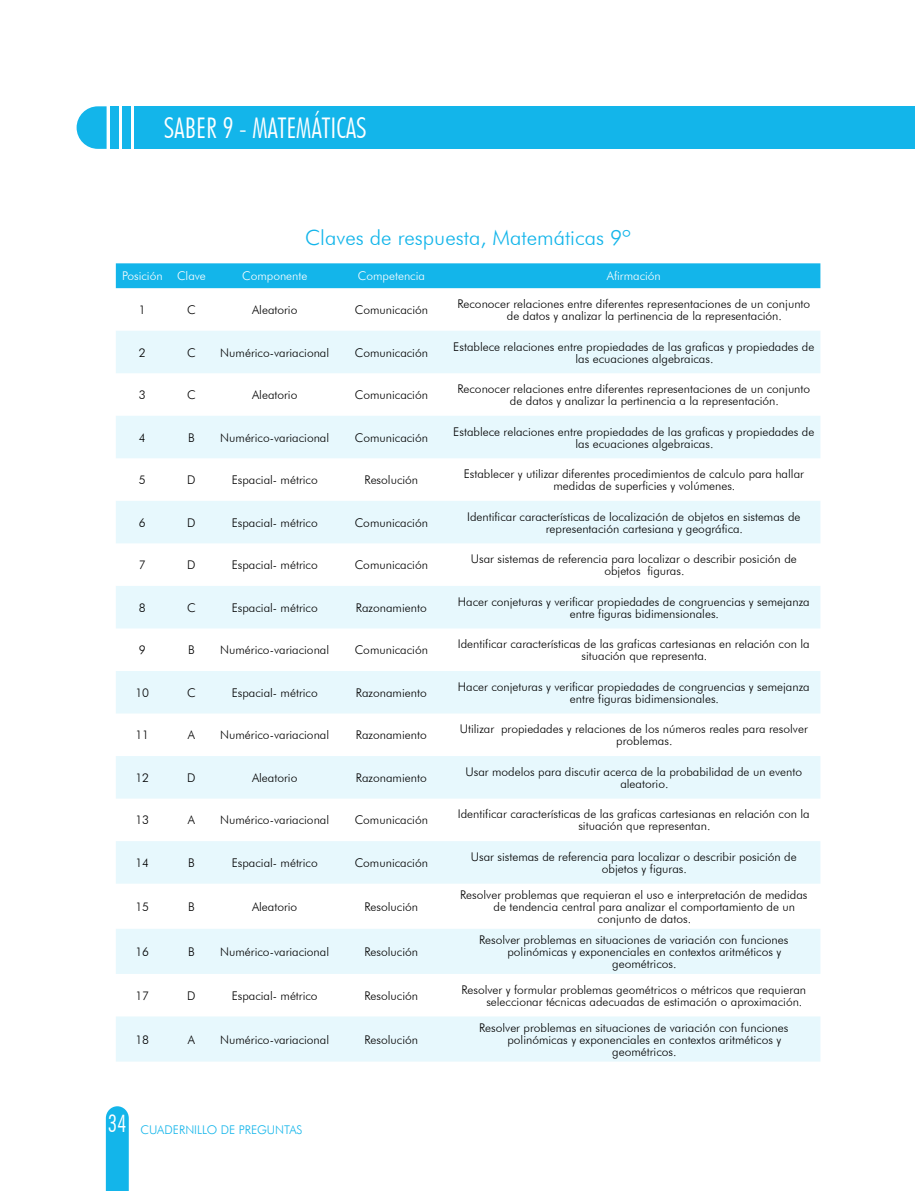
<style>
.page{position:relative;width:915px;height:1191px;background:#fff}
.page>*{position:absolute;margin:0;border:0;box-sizing:border-box;transform-origin:0 0}
.t1{font:300 condensed 28.5px "Futura BT";color:#fff}
.t2{font:300 condensed 24px "Futura BT";color:#fff}
.t3{font:300 21px "Futura BT";color:#13b5ea}
.t4{font:300 12px/12px "Futura BT";color:#000}
.t5{font:300 12px "Futura BT";color:#fff}
.t6{font:300 12px "Futura BT";color:#13b5ea}
</style>
<div class="page">
<svg style="left:106px;top:1106px;width:23px;height:85px;background:#1cb8ea"></svg>
<div style="left:135px;top:106px;width:779px;height:43px;background:#13b5ea"></div>
<div style="left:122px;top:106px;width:9px;height:43px;background:#13b5ea"></div>
<div style="left:110px;top:106px;width:9px;height:43px;background:#13b5ea"></div>
<svg style="left:77px;top:106px;width:29px;height:43px"></svg>
<div style="left:116px;top:263px;width:704px;height:25px;background:#13b5ea"></div>
<svg style="left:116px;top:331px;width:704px;height:730px;fill:#e7f8fd"></svg>
<h1 class="t1" style="left:164px;top:111px;width:204px">SABER 9 - MATEMÁTICAS</h1>
<h3 class="t3" style="left:305px;top:224px;width:327px">Claves de respuesta, Matemáticas 9º</h3>
<p class="t5" style="left:122px;top:269px;width:85px">Posición Clave</p>
<p class="t5" style="left:242px;top:269px;width:67px">Componente</p>
<p class="t5" style="left:358px;top:269px;width:69px">Competencia</p>
<p class="t5" style="left:606px;top:269px;width:55px">Afirmación</p>
<p class="t4" style="left:139px;top:304px;width:8px">1</p>
<p class="t4" style="left:187px;top:304px;width:10px">C</p>
<p class="t4" style="left:252px;top:304px;width:47px">Aleatorio</p>
<p class="t4" style="left:354px;top:304px;width:75px">Comunicación</p>
<p class="t4" style="left:507px;top:298px;width:305px;text-indent:-50px">Reconocer relaciones entre diferentes representaciones de un conjunto de datos y analizar la pertinencia de la representación.</p>
<p class="t4" style="left:139px;top:346px;width:8px">2</p>
<p class="t4" style="left:187px;top:346px;width:10px">C</p>
<p class="t4" style="left:220px;top:346px;width:110px">Numérico-variacional</p>
<p class="t4" style="left:354px;top:346px;width:75px">Comunicación</p>
<p class="t4" style="left:575px;top:340px;width:240px;text-indent:-122px">Establece relaciones entre propiedades de las graficas y propiedades de las ecuaciones algebraicas.</p>
<p class="t4" style="left:139px;top:389px;width:8px">3</p>
<p class="t4" style="left:187px;top:389px;width:10px">C</p>
<p class="t4" style="left:252px;top:389px;width:47px">Aleatorio</p>
<p class="t4" style="left:354px;top:389px;width:75px">Comunicación</p>
<p class="t4" style="left:509px;top:383px;width:302px;text-indent:-52px">Reconocer relaciones entre diferentes representaciones de un conjunto de datos y analizar la pertinencia a la representación.</p>
<p class="t4" style="left:139px;top:431px;width:8px">4</p>
<p class="t4" style="left:188px;top:431px;width:8px">B</p>
<p class="t4" style="left:220px;top:431px;width:110px">Numérico-variacional</p>
<p class="t4" style="left:354px;top:431px;width:75px">Comunicación</p>
<p class="t4" style="left:575px;top:425px;width:240px;text-indent:-122px">Establece relaciones entre propiedades de las graficas y propiedades de las ecuaciones algebraicas.</p>
<p class="t4" style="left:139px;top:474px;width:8px">5</p>
<p class="t4" style="left:187px;top:474px;width:10px">D</p>
<p class="t4" style="left:232px;top:474px;width:87px">Espacial- métrico</p>
<p class="t4" style="left:364px;top:474px;width:55px">Resolución</p>
<p class="t4" style="left:553px;top:468px;width:252px;text-indent:-90px">Establecer y utilizar diferentes procedimientos de calculo para hallar medidas de superficies y volúmenes.</p>
<p class="t4" style="left:139px;top:516px;width:8px">6</p>
<p class="t4" style="left:187px;top:516px;width:10px">D</p>
<p class="t4" style="left:232px;top:516px;width:87px">Espacial- métrico</p>
<p class="t4" style="left:354px;top:516px;width:75px">Comunicación</p>
<p class="t4" style="left:545px;top:510px;width:256px;text-indent:-79px">Identificar características de localización de objetos en sistemas de representación cartesiana y geográfica.</p>
<p class="t4" style="left:139px;top:559px;width:8px">7</p>
<p class="t4" style="left:187px;top:559px;width:10px">D</p>
<p class="t4" style="left:232px;top:559px;width:87px">Espacial- métrico</p>
<p class="t4" style="left:354px;top:559px;width:75px">Comunicación</p>
<p class="t4" style="left:604px;top:553px;width:194px;text-indent:-133px">Usar sistemas de referencia para localizar o describir posición de objetos figuras.</p>
<p class="t4" style="left:139px;top:601px;width:8px">8</p>
<p class="t4" style="left:187px;top:601px;width:10px">C</p>
<p class="t4" style="left:232px;top:601px;width:87px">Espacial- métrico</p>
<p class="t4" style="left:356px;top:601px;width:72px">Razonamiento</p>
<p class="t4" style="left:569px;top:595px;width:241px;text-indent:-112px">Hacer conjeturas y verificar propiedades de congruencias y semejanza entre figuras bidimensionales.</p>
<p class="t4" style="left:139px;top:644px;width:8px">9</p>
<p class="t4" style="left:188px;top:644px;width:8px">B</p>
<p class="t4" style="left:220px;top:644px;width:110px">Numérico-variacional</p>
<p class="t4" style="left:354px;top:644px;width:75px">Comunicación</p>
<p class="t4" style="left:581px;top:638px;width:229px;text-indent:-124px">Identificar características de las graficas cartesianas en relación con la situación que representa.</p>
<p class="t4" style="left:135px;top:686px;width:15px">10</p>
<p class="t4" style="left:187px;top:686px;width:10px">C</p>
<p class="t4" style="left:231px;top:686px;width:87px">Espacial- métrico</p>
<p class="t4" style="left:356px;top:686px;width:72px">Razonamiento</p>
<p class="t4" style="left:569px;top:680px;width:241px;text-indent:-112px">Hacer conjeturas y verificar propiedades de congruencias y semejanza entre figuras bidimensionales.</p>
<p class="t4" style="left:135px;top:729px;width:15px">11</p>
<p class="t4" style="left:188px;top:729px;width:9px">A</p>
<p class="t4" style="left:220px;top:729px;width:110px">Numérico-variacional</p>
<p class="t4" style="left:356px;top:729px;width:72px">Razonamiento</p>
<p class="t4" style="left:616px;top:723px;width:193px;text-indent:-156px">Utilizar propiedades y relaciones de los números reales para resolver problemas.</p>
<p class="t4" style="left:135px;top:771px;width:15px">12</p>
<p class="t4" style="left:187px;top:771px;width:10px">D</p>
<p class="t4" style="left:252px;top:771px;width:47px">Aleatorio</p>
<p class="t4" style="left:356px;top:771px;width:72px">Razonamiento</p>
<p class="t4" style="left:620px;top:765px;width:183px;text-indent:-155px">Usar modelos para discutir acerca de la probabilidad de un evento aleatorio.</p>
<p class="t4" style="left:135px;top:814px;width:15px">13</p>
<p class="t4" style="left:188px;top:814px;width:9px">A</p>
<p class="t4" style="left:220px;top:814px;width:110px">Numérico-variacional</p>
<p class="t4" style="left:354px;top:814px;width:75px">Comunicación</p>
<p class="t4" style="left:578px;top:808px;width:233px;text-indent:-120px">Identificar características de las graficas cartesianas en relación con la situación que representan.</p>
<p class="t4" style="left:135px;top:856px;width:15px">14</p>
<p class="t4" style="left:188px;top:856px;width:8px">B</p>
<p class="t4" style="left:231px;top:856px;width:87px">Espacial- métrico</p>
<p class="t4" style="left:354px;top:856px;width:75px">Comunicación</p>
<p class="t4" style="left:601px;top:850px;width:196px;text-indent:-131px">Usar sistemas de referencia para localizar o describir posición de objetos y figuras.</p>
<p class="t4" style="left:135px;top:900px;width:15px">15</p>
<p class="t4" style="left:188px;top:900px;width:8px">B</p>
<p class="t4" style="left:252px;top:900px;width:47px">Aleatorio</p>
<p class="t4" style="left:364px;top:900px;width:55px">Resolución</p>
<p class="t4" style="left:460px;top:888px;width:349px">Resolver problemas que requieran el uso e interpretación de medidas</p>
<p class="t4" style="left:493px;top:900px;width:303px">de tendencia central para analizar el comportamiento de un</p>
<p class="t4" style="left:597px;top:912px;width:95px">conjunto de datos.</p>
<p class="t4" style="left:135px;top:945px;width:15px">16</p>
<p class="t4" style="left:188px;top:945px;width:8px">B</p>
<p class="t4" style="left:220px;top:945px;width:110px">Numérico-variacional</p>
<p class="t4" style="left:364px;top:945px;width:55px">Resolución</p>
<p class="t4" style="left:479px;top:933px;width:311px">Resolver problemas en situaciones de variación con funciones</p>
<p class="t4" style="left:507px;top:945px;width:275px">polinómicas y exponenciales en contextos aritméticos y</p>
<p class="t4" style="left:612px;top:957px;width:66px">geométricos.</p>
<p class="t4" style="left:135px;top:989px;width:15px">17</p>
<p class="t4" style="left:187px;top:989px;width:10px">D</p>
<p class="t4" style="left:231px;top:989px;width:87px">Espacial- métrico</p>
<p class="t4" style="left:364px;top:989px;width:55px">Resolución</p>
<p class="t4" style="left:486px;top:983px;width:321px;text-indent:-25px">Resolver y formular problemas geométricos o métricos que requieran seleccionar técnicas adecuadas de estimación o aproximación.</p>
<p class="t4" style="left:135px;top:1033px;width:15px">18</p>
<p class="t4" style="left:188px;top:1033px;width:9px">A</p>
<p class="t4" style="left:220px;top:1033px;width:110px">Numérico-variacional</p>
<p class="t4" style="left:364px;top:1033px;width:55px">Resolución</p>
<p class="t4" style="left:479px;top:1021px;width:311px">Resolver problemas en situaciones de variación con funciones</p>
<p class="t4" style="left:507px;top:1033px;width:275px">polinómicas y exponenciales en contextos aritméticos y</p>
<p class="t4" style="left:612px;top:1045px;width:66px">geométricos.</p>
<h2 class="t2" style="left:108px;top:1108px;width:20px">34</h2>
<p class="t6" style="left:140px;top:1122px;width:163px">CUADERNILLO DE PREGUNTAS</p>
</div>
